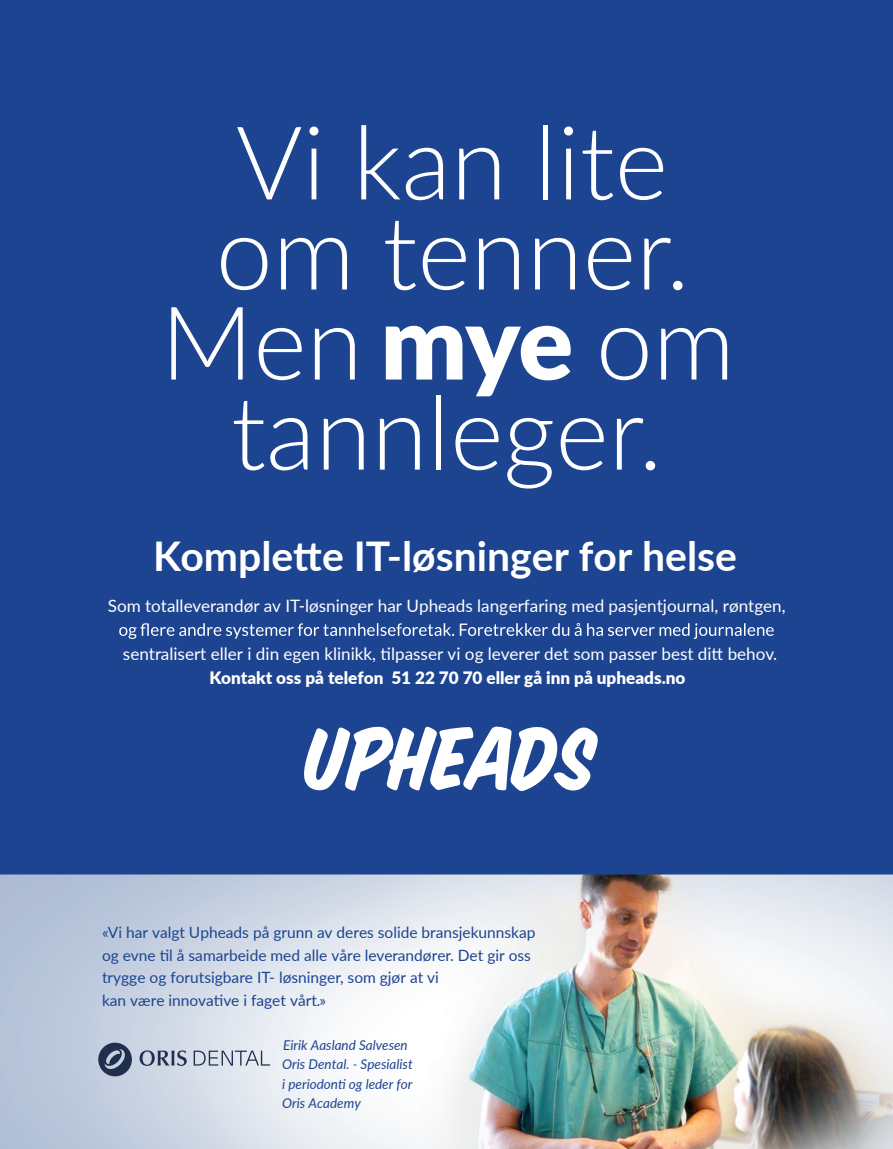
<style>
.page{position:relative;width:893px;height:1149px;background:#fff}
.page>*{position:absolute;margin:0;border:0;box-sizing:border-box;transform-origin:0 0}
.t1{font:300 102px/90px "Lato";color:#fff;text-align:center}
.t2{font:700 40.95px "Lato";color:#fff}
.t3{font:17.1px "Lato";color:#fff}
.t4{font:900 17.1px "Lato";color:#fff}
.t5{font:15.45px/22.5px "Lato";color:#1d4490}
.t6{font:italic 13.5px/19.2px "Lato";color:#1d4490}
.s1{font-weight:900}
</style>
<div class="page">
<div style="left:0;top:0;width:893px;height:1148px;background:#1d4490"></div>
<svg style="left:119px;top:623px;width:655px;height:15px"></svg>
<img style="left:0;top:874px;width:893px;height:274px">
<svg style="left:304px;top:726px;width:294px;height:65px"></svg>
<svg style="left:140px;top:1050px;width:47px;height:15px"></svg>
<svg style="left:98px;top:1042px;width:34px;height:33px"></svg>
<svg style="left:194px;top:1050px;width:76px;height:15px"></svg>
<h1 class="t1" style="left:161px;top:114px;width:576px">Vi kan lite om tenner.<br>Men <span class="s1">mye</span> om tannleger.</h1>
<h2 class="t2" style="left:153px;top:526px;width:585px">Komplette IT-løsninger for helse</h2>
<p class="t3" style="left:108px;top:593px;width:679px">Som totalleverandør av IT-løsninger har Upheads lang erfaring med pasjentjournal, røntgen,</p>
<p class="t3" style="left:123px;top:641px;width:656px">sentralisert eller i din egen klinikk, tilpasser vi og leverer det som passer best ditt behov.</p>
<p class="t4" style="left:209px;top:664px;width:477px">Kontakt oss på telefon 51 22 70 70 eller gå inn på upheads.no</p>
<p class="t5" style="left:102px;top:920px;width:435px">«Vi har valgt Upheads på grunn av deres solide bransjekunnskap og evne til å samarbeide med alle våre leverandører. Det gir oss trygge og forutsigbare IT- løsninger, som gjør at vi<br>kan være innovative i faget vårt.»</p>
<p class="t6" style="left:282px;top:1034px;width:132px">Eirik Aasland Salvesen<br>Oris Dental. - Spesialist i periodonti og leder for<br>Oris Academy</p>
</div>
